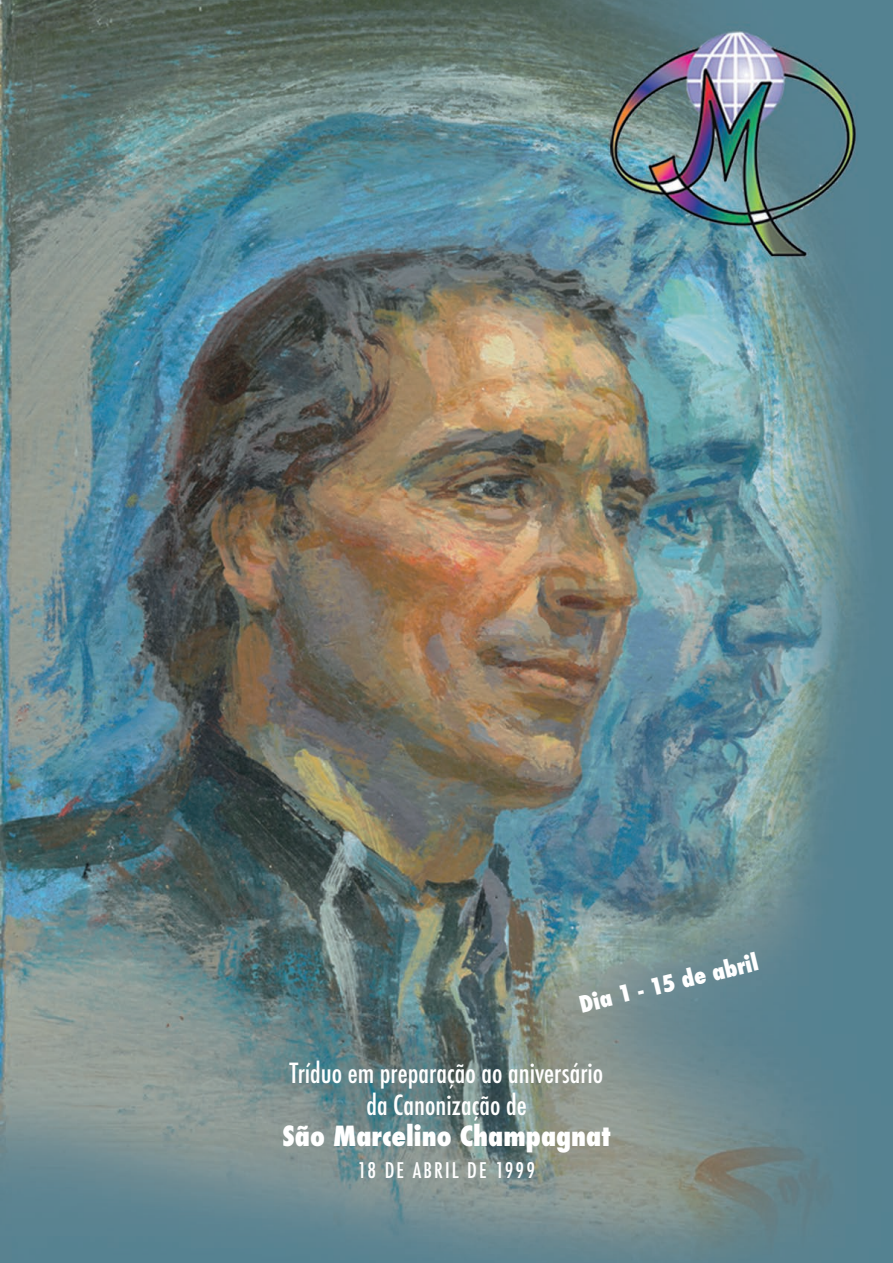
<style>
.page{position:relative;width:893px;height:1263px;background:#fff}
.page>*{position:absolute;margin:0;border:0;box-sizing:border-box;transform-origin:0 0}
.Heading_1{font:500 condensed 27px "Futura";color:#fff}
.Heading_1-2{font:800 condensed 27px "Futura";color:#fff}
.Heading_1-3{font:800 condensed 22.5px "Futura";color:#fff}
.t1{font:500 condensed 21px "Futura";letter-spacing:.1em;color:#fff}
</style>
<div class="page">
<img style="left:0;top:0;width:892px;height:1263px">
<p class="Heading_1-3" style="left:576px;top:990px;width:185px;rotate:-14deg">Dia 1 - 15 de abril</p>
<p class="Heading_1" style="left:290px;top:1056px;width:315px">Tríduo em preparação ao aniversário</p>
<p class="Heading_1" style="left:366px;top:1087px;width:162px">da Canonização de</p>
<p class="Heading_1-2" style="left:282px;top:1118px;width:330px">São Marcelino Champagnat</p>
<p class="t1" style="left:358px;top:1157px;width:179px">18 DE ABRIL DE 1999</p>
</div>
